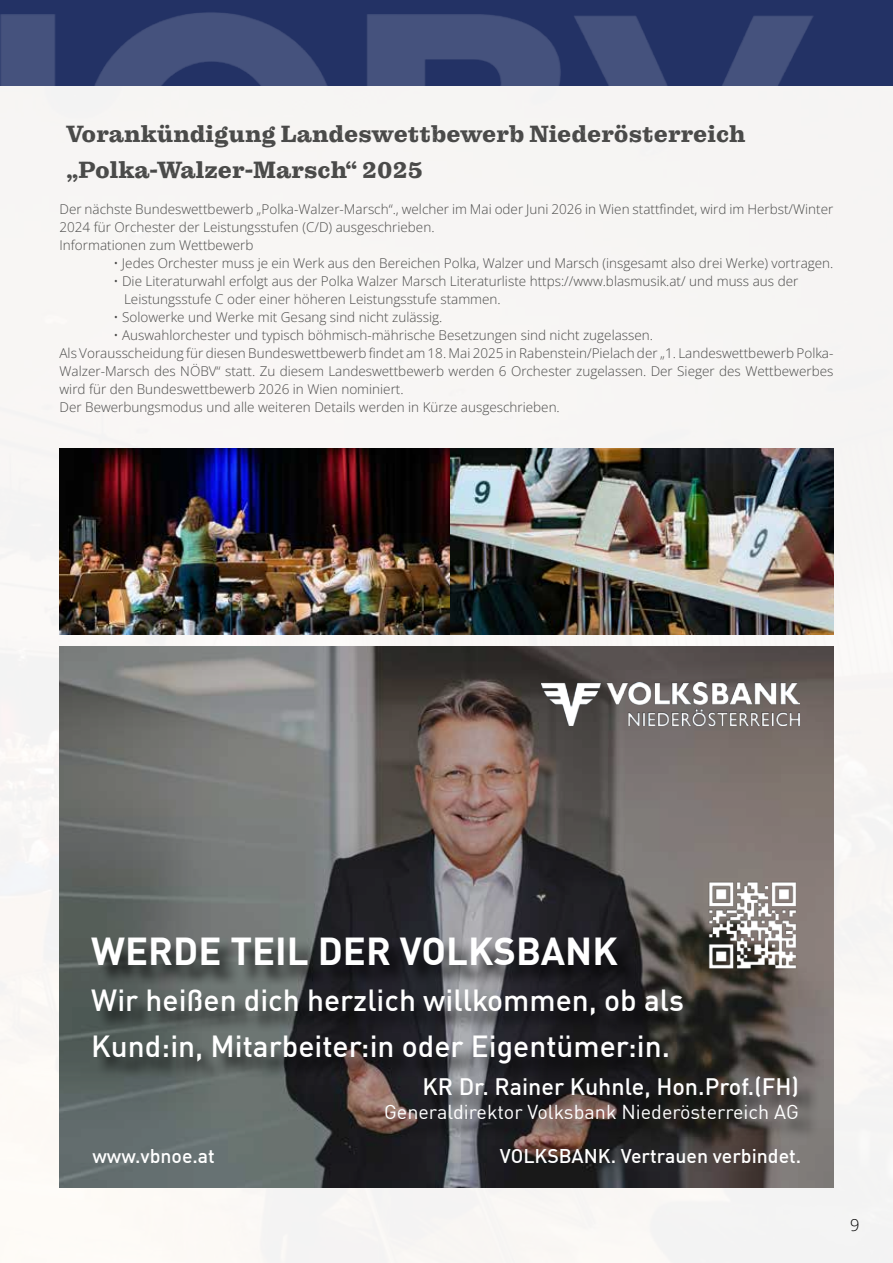
<style>
.page{position:relative;width:893px;height:1263px;background:#fff}
.page>*{position:absolute;margin:0;border:0;box-sizing:border-box;transform-origin:0 0}
.t1{font:700 38.1px "DINOT";color:#fff}
.t2{font:500 29.85px/46.2px "DINOT";color:#fff}
.t3{font:24px/36px "Kontiki Fine";color:#4a4a49}
.t4{font:500 23.25px "DINOT";color:#fff}
.t5{font:19.8px "DINOT";color:#fff}
.t6{font:500 19.5px "DINOT";color:#fff}
.t7{font:300 16.5px "Open Sans";color:#000}
.t8{font:300 13.5px/18px "Open Sans";color:#4a4a49}
</style>
<div class="page">
<div style="left:0;top:85px;width:893px;height:1178px;background:#f7f5f4"></div>
<div style="left:0;top:0;width:893px;height:85px;background:#233265"></div>
<img style="left:0;top:12px;width:813px;height:73px">
<img style="left:60px;top:448px;width:773px;height:186px">
<svg style="left:60px;top:646px;width:773px;height:541px;background:#666361"></svg>
<div style="left:388px;top:1079px;width:431px;height:61px;background:#000;opacity:.75"></div>
<div style="left:95px;top:940px;width:610px;height:145px;background:#000;opacity:.75"></div>
<img style="left:541px;top:683px;width:258px;height:42px">
<img style="left:702px;top:875px;width:100px;height:100px">
<h3 class="t3" style="left:67px;top:117px;width:681px">Vorankündigung Landeswettbewerb Niederösterreich „Polka-Walzer-Marsch“ 2025</h3>
<p class="t8" style="left:60px;top:200px;width:775px">Der nächste Bundeswettbewerb „Polka-Walzer-Marsch“., welcher im Mai oder Juni 2026 in Wien stattfindet, wird im Herbst/Winter<br>2024 für Orchester der Leistungsstufen (C/D) ausgeschrieben.<br>Informationen zum Wettbewerb</p>
<p class="t8" style="left:114px;top:254px;width:721px">• Jedes Orchester muss je ein Werk aus den Bereichen Polka, Walzer und Marsch (insgesamt also drei Werke) vortragen.</p>
<p class="t8" style="left:124px;top:272px;width:676px;text-indent:-11px">• Die Literaturwahl erfolgt aus der Polka Walzer Marsch Literaturliste https://www.blasmusik.at/ und muss aus der<br>Leistungsstufe C oder einer höheren Leistungsstufe stammen.</p>
<p class="t8" style="left:114px;top:308px;width:330px">• Solowerke und Werke mit Gesang sind nicht zulässig.</p>
<p class="t8" style="left:60px;top:326px;width:775px;text-indent:54px">• Auswahlorchester und typisch böhmisch-mährische Besetzungen sind nicht zugelassen.<br>Als Vorausscheidung für diesen Bundeswettbewerb findet am 18. Mai 2025 in Rabenstein/Pielach der „1. Landeswettbewerb Polka-Walzer-Marsch des NÖBV“ statt. Zu diesem Landeswettbewerb werden 6 Orchester zugelassen. Der Sieger des Wettbewerbes wird für den Bundeswettbewerb 2026 in Wien nominiert.<br>Der Bewerbungsmodus und alle weiteren Details werden in Kürze ausgeschrieben.</p>
<h1 class="t1" style="left:91px;top:921px;width:528px">WERDE TEIL DER VOLKSBANK</h1>
<h2 class="t2" style="left:91px;top:974px;width:594px">Wir heißen dich herzlich willkommen, ob als<br>Kund:in, Mitarbeiter:in oder Eigentümer:in.</h2>
<h3 class="t4" style="left:422px;top:1068px;width:378px">KR Dr. Rainer Kuhnle, Hon.Prof.(FH)</h3>
<h3 class="t5" style="left:384px;top:1096px;width:416px">Generaldirektor Volksbank Niederösterreich AG</h3>
<h3 class="t6" style="left:92px;top:1141px;width:124px">www.vbnoe.at</h3>
<h3 class="t6" style="left:500px;top:1141px;width:303px">VOLKSBANK. Vertrauen verbindet.</h3>
<p class="t7" style="left:850px;top:1214px;width:11px">9</p>
</div>
